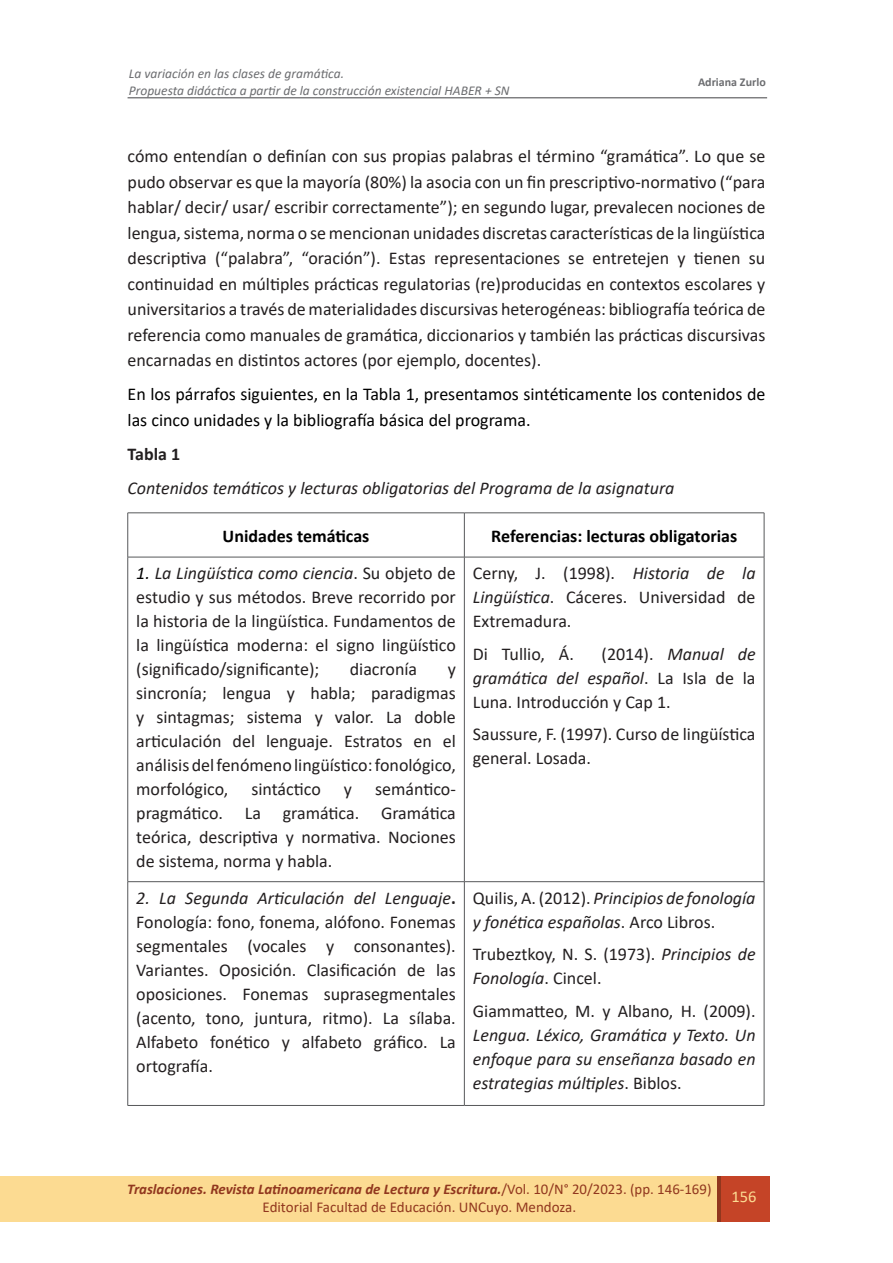
<style>
.page{position:relative;width:893px;height:1263px;background:#fff}
.page>*{position:absolute;margin:0;border:0;box-sizing:border-box;transform-origin:0 0}
.t1{font:18px/24px "Calibri";color:#231f20;text-align:justify}
.t2{font:italic 18px/24px "Calibri";color:#231f20}
.t3{font:18px/25.5px "Calibri";color:#000}
.t4{font:700 18px "Calibri";color:#000}
.t5{font:700 18px "Calibri";color:#231f20}
.t6{font:16.5px "Calibri";color:#fcdb92}
.t7{font:15px "Calibri";color:#91371e}
.t8{font:italic 700 14.85px "Calibri";color:#91371e}
.Título_Principal{font:italic 13.5px "Calibri";color:#6c6d70}
.t9{font:700 12px "Calibri";color:#6c6d70}
.s1{font-style:italic;color:#000}
.s2{font-style:italic}
.s3{font-weight:700}
.s4{font-style:normal}
.s5{font-weight:400;font-style:normal}
</style>
<div class="page">
<div style="left:718px;top:1176px;width:52px;height:46px;background:#c54427"></div>
<div style="left:0;top:1176px;width:719px;height:46px;background:#fcdb92"></div>
<hr style="left:718px;top:1176px;width:3px;height:46px;background:#91371e">
<hr style="left:128px;top:97px;width:639px;height:1px;background:#57585a">
<hr style="left:128px;top:513px;width:336px;height:1px;background:#57585a">
<hr style="left:127px;top:513px;width:1px;height:44px;background:#57585a">
<hr style="left:464px;top:513px;width:300px;height:1px;background:#57585a">
<hr style="left:464px;top:513px;width:1px;height:44px;background:#57585a">
<hr style="left:764px;top:513px;width:1px;height:44px;background:#57585a">
<hr style="left:128px;top:557px;width:336px;height:1px;background:#57585a">
<hr style="left:127px;top:557px;width:1px;height:324px;background:#57585a">
<hr style="left:464px;top:557px;width:300px;height:1px;background:#57585a">
<hr style="left:464px;top:557px;width:1px;height:324px;background:#57585a">
<hr style="left:764px;top:557px;width:1px;height:324px;background:#57585a">
<hr style="left:128px;top:881px;width:336px;height:1px;background:#57585a">
<hr style="left:127px;top:882px;width:1px;height:223px;background:#57585a">
<hr style="left:464px;top:881px;width:300px;height:1px;background:#57585a">
<hr style="left:464px;top:882px;width:1px;height:223px;background:#57585a">
<hr style="left:764px;top:882px;width:1px;height:223px;background:#57585a">
<hr style="left:128px;top:1105px;width:336px;height:1px;background:#57585a">
<hr style="left:464px;top:1105px;width:300px;height:1px;background:#57585a">
<p class="Título_Principal" style="left:129px;top:65px;width:217px">La variación en las clases de gramática.</p>
<p class="Título_Principal" style="left:129px;top:81px;width:382px">Propuesta didáctica a partir de la construcción existencial HABER + SN</p>
<p class="t9" style="left:698px;top:73px;width:69px">Adriana Zurlo</p>
<p class="t1" style="left:128px;top:143px;width:639px;line-height:25.5px">cómo entendían o definían con sus propias palabras el término “gramática”. Lo que se pudo observar es que la mayoría (80%) la asocia con un fin prescriptivo-normativo (“para hablar/ decir/ usar/ escribir correctamente”); en segundo lugar, prevalecen nociones de lengua, sistema, norma o se mencionan unidades discretas características de la lingüística descriptiva (“palabra”, “oración”). Estas representaciones se entretejen y tienen su continuidad en múltiples prácticas regulatorias (re)producidas en contextos escolares y universitarios a través de materialidades discursivas heterogéneas: bibliografía teórica de referencia como manuales de gramática, diccionarios y también las prácticas discursivas encarnadas en distintos actores (por ejemplo, docentes).</p>
<p class="t3" style="left:128px;top:381px;width:639px">En los párrafos siguientes, en la Tabla 1, presentamos sintéticamente los contenidos de las cinco unidades y la bibliografía básica del programa.</p>
<p class="t5" style="left:128px;top:441px;width:54px">Tabla 1</p>
<p class="t2" style="left:128px;top:475px;width:548px">Contenidos temáticos y lecturas obligatorias del Programa de la asignatura</p>
<p class="t4" style="left:223px;top:523px;width:148px">Unidades temáticas</p>
<p class="t4" style="left:491px;top:523px;width:248px">Referencias: lecturas obligatorias</p>
<p class="t1" style="left:136px;top:561px;width:321px"><span class="s1">1.</span> <span class="s2">La Lingüística como ciencia</span>. Su objeto de estudio y sus métodos. Breve recorrido por la historia de la lingüística. Fundamentos de la lingüística moderna: el signo lingüístico (significado/significante);</p>
<p class="t1" style="left:473px;top:561px;width:284px">Cerny, J. (1998). <span class="s2">Historia de la Lingüística</span>. Cáceres. Universidad de Extremadura.</p>
<p class="t1" style="left:473px;top:641px;width:103px">Di Tullio, Á.</p>
<p class="t1" style="left:473px;top:641px;width:284px;text-indent:129px">(2014). <span class="s2">Manual de gramática del español</span>. La Isla de la Luna. Introducción y Cap 1.</p>
<p class="t1" style="left:473px;top:722px;width:284px">Saussure, F. (1997). Curso de lingüística general. Losada.</p>
<p class="t1" style="left:350px;top:657px;width:69px">diacronía</p>
<p class="t1" style="left:136px;top:657px;width:321px;text-indent:311px">y sincronía; lengua y habla; paradigmas y sintagmas; sistema y valor. La doble articulación del lenguaje. Estratos en el análisis del fenómeno lingüístico: fonológico, morfológico,</p>
<p class="t1" style="left:136px;top:777px;width:321px;text-indent:239px">semántico&shy;pragmático. La gramática. Gramática teórica, descriptiva y normativa. Nociones de sistema, norma y habla.</p>
<p class="t1" style="left:251px;top:777px;width:71px">sintáctico</p>
<p class="t1" style="left:344px;top:777px;width:10px">y</p>
<p class="t1" style="left:136px;top:885px;width:321px"><span class="s2">2. La Segunda Articulación del Lenguaje</span><span class="s3">.<br></span>Fonología: fono, fonema, alófono. Fonemas segmentales (vocales y consonantes).<br>Variantes. Oposición. Clasificación de las oposiciones. Fonemas suprasegmentales (acento, tono, juntura, ritmo). La sílaba.<br>Alfabeto fonético y alfabeto gráfico. La ortografía.</p>
<p class="t2" style="left:473px;top:885px;width:284px"><span class="s4">Quilis, A. (2012).</span> Principios de fonología y fonética españolas<span class="s4">. Arco Libros.</span></p>
<p class="t1" style="left:473px;top:942px;width:284px">Trubeztkoy, N. S. (1973). <span class="s2">Principios de<br>Fonología</span>. Cincel.</p>
<p class="t2" style="left:473px;top:998px;width:284px;text-align:justify"><span class="s4">Giammatteo, M. y Albano, H. (2009).<br></span>Lengua. Léxico, Gramática y Texto. Un enfoque para su enseñanza basado en estrategias múltiples<span class="s4">. Biblos.</span></p>
<p class="t8" style="left:127px;top:1179px;width:586px">Traslaciones. Revista Latinoamericana de Lectura y Escritura.<span class="s5">/Vol. 10/N° 20/2023. (pp. 146-169)</span></p>
<p class="t7" style="left:263px;top:1197px;width:315px">Editorial Facultad de Educación. UNCuyo. Mendoza.</p>
<p class="t6" style="left:731px;top:1185px;width:27px">156</p>
</div>
